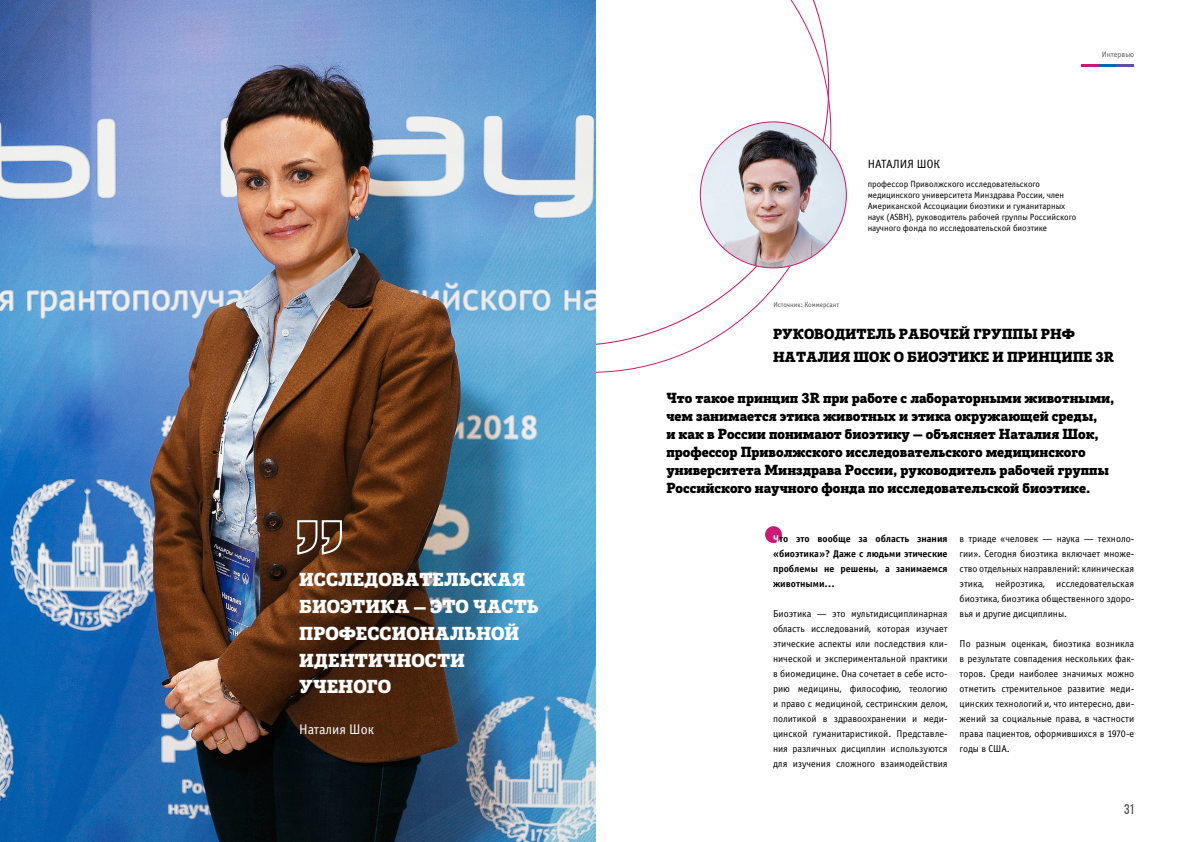
<style>
.page{position:relative;width:1191px;height:842px;background:#fff}
.page>*{position:absolute;margin:0;border:0;box-sizing:border-box;transform-origin:0 0}
.t1{font:18px/26.7px "Posterizer KG";color:#fff}
.t2{font:14px/18px "Posterizer KG";color:#000}
.t3{font:14px "Officina Sans Book C";color:#fff}
.t4{font:14px "Bebas Neue";color:#414042}
.t5{font:12px "Officina Sans Book C";color:#000}
.t6{font:10px/15px "Officina Sans Book C";color:#000;text-align:justify}
.t7{font:9.8px/15px "Officina Sans Bold C";color:#000;text-align:justify}
.t8{font:9px/11px "Officina Sans Book C";color:#000}
.t9{font:8px "Officina Sans Book C";color:#58595b}
.t10{font:7px "Officina Sans Book C";color:#4d4d4f}
.s1{color:#fff}
</style>
<div class="page">
<div style="left:765px;top:526px;width:17px;height:17px;background:#c91b75;border-radius:50%"></div>
<svg style="left:595px;top:0;width:234px;height:346px"></svg>
<img style="left:0;top:0;width:595px;height:842px">
<svg style="left:296px;top:519px;width:47px;height:37px;background:#745847"></svg>
<img style="left:700px;top:122px;width:146px;height:146px;border-radius:73px">
<svg style="left:1081px;top:65px;width:53px;height:2px"></svg>
<h1 class="t1" style="left:299px;top:567px;width:241px">ИССЛЕДОВАТЕЛЬСКАЯ<br>БИОЭТИКА — ЭТО ЧАСТЬ<br>ПРОФЕССИОНАЛЬНОЙ<br>ИДЕНТИЧНОСТИ<br>УЧЕНОГО</h1>
<h2 class="t3" style="left:299px;top:721px;width:76px">Наталия Шок</h2>
<p class="t9" style="left:1101px;top:50px;width:34px">Интервью</p>
<p class="t10" style="left:773px;top:301px;width:67px">Источник: Коммерсант</p>
<p class="t5" style="left:867px;top:157px;width:74px">НАТАЛИЯ ШОК</p>
<p class="t8" style="left:867px;top:179px;width:210px">профессор Приволжского исследовательского медицинского университета Минздрава России, член Американской Ассоциации биоэтики и гуманитарных наук (ASBH), руководитель рабочей группы Российского научного фонда по исследовательской биоэтике</p>
<h2 class="t2" style="left:773px;top:323px;width:343px;line-height:23px">РУКОВОДИТЕЛЬ РАБОЧЕЙ ГРУППЫ РНФ<br>НАТАЛИЯ ШОК О БИОЭТИКЕ И ПРИНЦИПЕ 3R</h2>
<p class="t2" style="left:666px;top:389px;width:449px">Что такое принцип 3R при работе с лабораторными животными, чем занимается этика животных и этика окружающей среды,<br>и как в России понимают биоэтику — объясняет Наталия Шок, профессор Приволжского исследовательского медицинского университета Минздрава России, руководитель рабочей группы Российского научного фонда по исследовательской биоэтике.</p>
<p class="t7" style="left:773px;top:531px;width:176px"><span class="s1">Ч</span>то это вообще за область знания «биоэтика»? Даже с людьми этические проблемы не решены, а занимаемся животными…</p>
<p class="t6" style="left:773px;top:606px;width:176px">Биоэтика — это мультидисциплинарная область исследований, которая изучает этические аспекты или последствия кли&shy;нической и экспериментальной практики в биомедицине. Она сочетает в себе исто&shy;рию медицины, философию, теологию и право с медициной, сестринским делом, политикой в здравоохранении и меди&shy;цинской гуманитаристикой. Представле&shy;ния различных дисциплин используются для изучения сложного взаимодействия</p>
<p class="t6" style="left:959px;top:531px;width:176px">в триаде «человек — наука — техноло&shy;гии». Сегодня биоэтика включает множе&shy;ство отдельных направлений: клиническая этика, нейроэтика, исследовательская биоэтика, биоэтика общественного здоро&shy;вья и другие дисциплины.</p>
<p class="t6" style="left:959px;top:636px;width:176px">По разным оценкам, биоэтика возникла в результате совпадения нескольких фак&shy;торов. Среди наиболее значимых можно отметить стремительное развитие меди&shy;цинских технологий и, что интересно, дви&shy;жений за социальные права, в частности права пациентов, оформившихся в 1970‑е годы в США.</p>
<h2 class="t4" style="left:1124px;top:802px;width:12px">31</h2>
</div>
